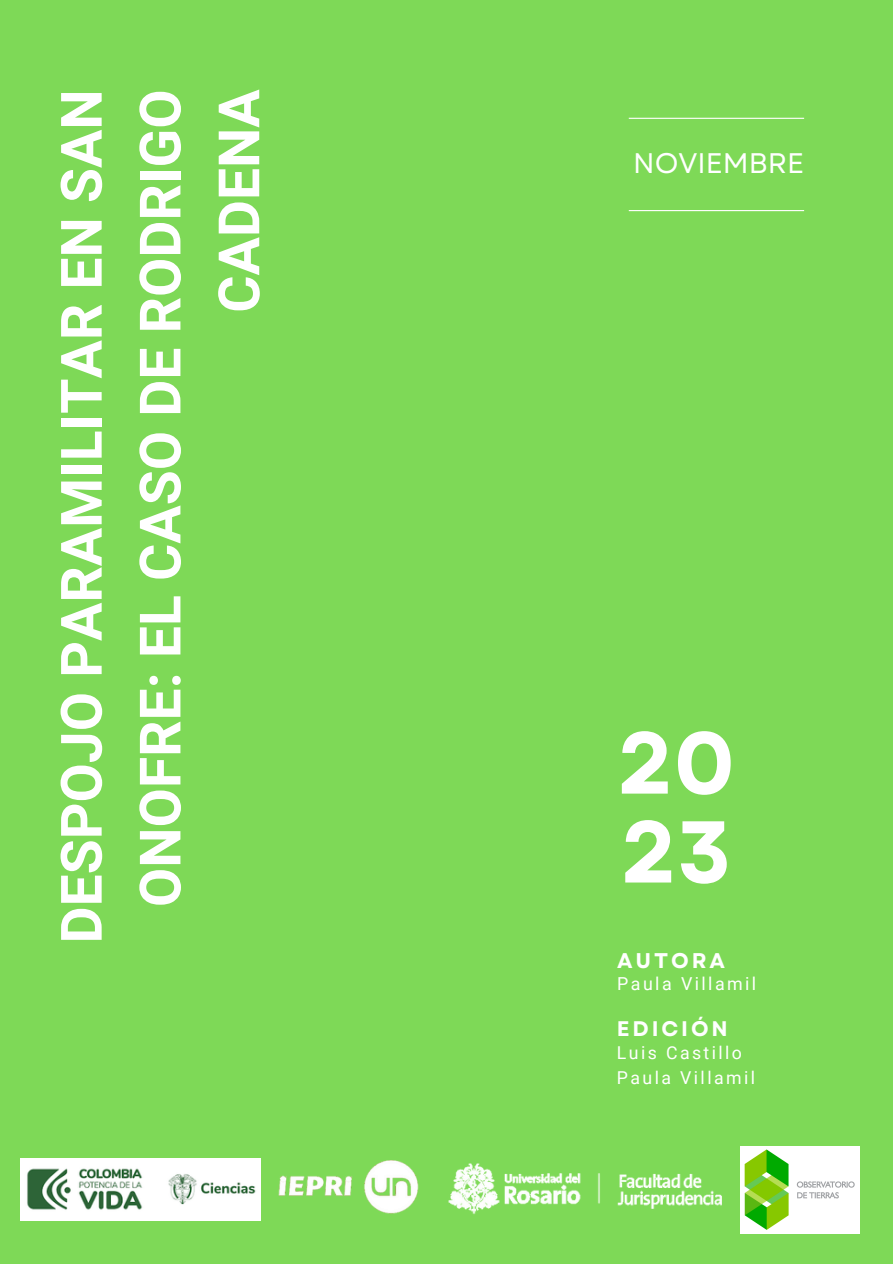
<style>
.page{position:relative;width:893px;height:1264px;background:#fff}
.page>*{position:absolute;margin:0;border:0;box-sizing:border-box;transform-origin:0 0}
.t1{font:700 87.45px/88.8px "Garet";color:#fff}
.t2{font:700 57px/78.8px "Roboto";color:#fff;text-align:right}
.t3{font:28.35px "Garet";color:#fff}
.t4{font:700 21.3px "Garet";letter-spacing:.135em;color:#fff}
.t5{font:700 21.15px "Garet";letter-spacing:.135em;color:#fff}
.t6{font:17.85px "Roboto";letter-spacing:.135em;color:#fff}
.t7{font:17.7px "Roboto";letter-spacing:.135em;color:#fff}
</style>
<div class="page">
<div style="left:0;top:0;width:892px;height:1263px;background:#7ed957"></div>
<hr style="left:628px;top:210px;width:176px;height:1px;background:#fff">
<hr style="left:628px;top:118px;width:176px;height:1px;background:#fff">
<img style="left:278px;top:1160px;width:133px;height:54px">
<img style="left:411px;top:1163px;width:330px;height:71px">
<img style="left:20px;top:1158px;width:241px;height:62px">
<img style="left:740px;top:1146px;width:119px;height:86px">
<h2 class="t2" style="left:43px;top:943px;width:855px;rotate:-90deg">DESPOJO PARAMILITAR EN SAN<br>ONOFRE: EL CASO DE RODRIGO<br>CADENA</h2>
<h3 class="t3" style="left:633px;top:143px;width:172px">NOVIEMBRE</h3>
<p class="t1" style="left:617px;top:719px;width:119px">20<br>23</p>
<h1 class="t4" style="left:617px;top:944px;width:109px">AUTORA</h1>
<h4 class="t6" style="left:617px;top:973px;width:140px">Paula Villamil</h4>
<p class="t5" style="left:617px;top:1013px;width:112px">EDICIÓN</p>
<h4 class="t7" style="left:617px;top:1042px;width:126px">Luis Castillo</h4>
<p class="t7" style="left:617px;top:1067px;width:139px">Paula Villamil</p>
</div>
